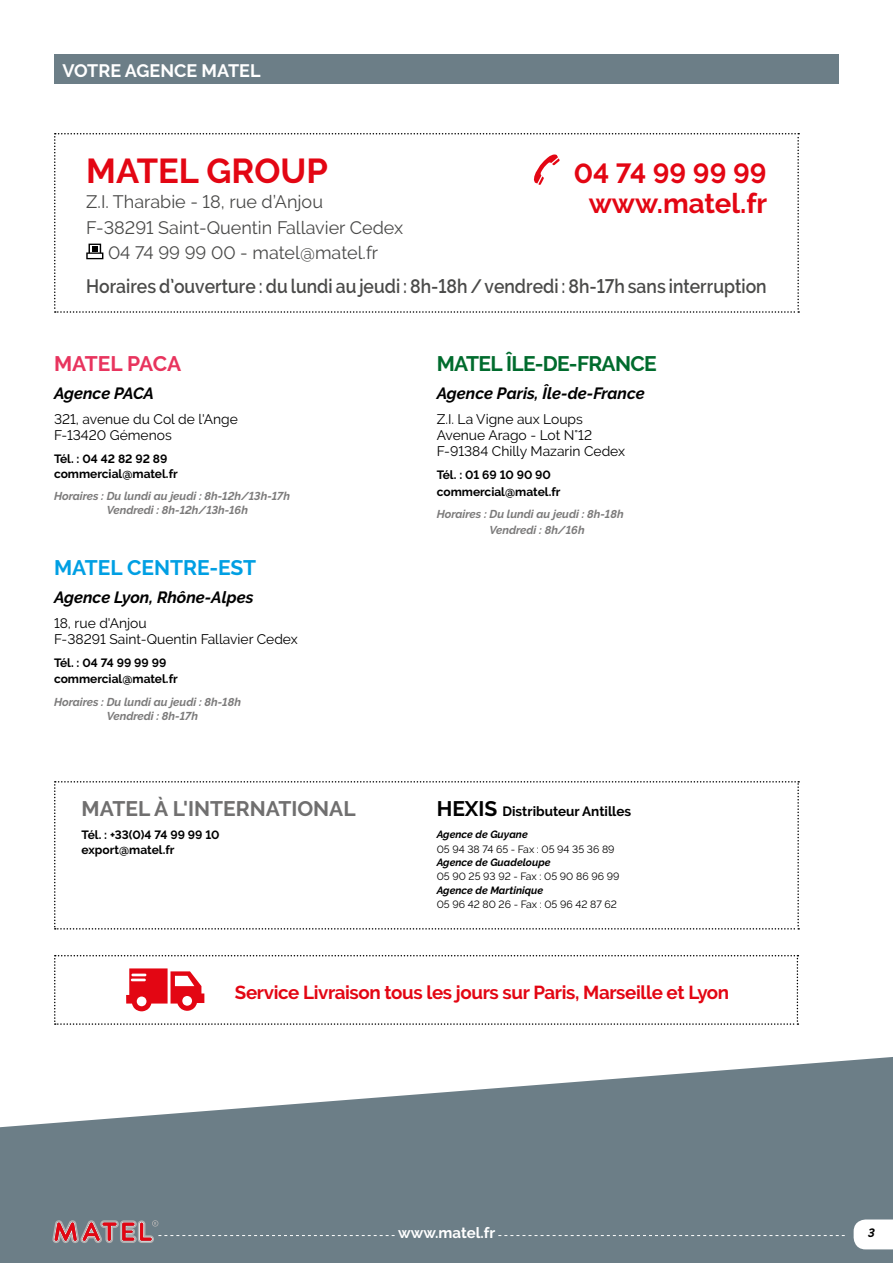
<style>
.page{position:relative;width:893px;height:1263px;background:#fff}
.page>*{position:absolute;margin:0;border:0;box-sizing:border-box;transform-origin:0 0}
.t1{font:700 34.5px "Raleway";color:#e30613}
.t2{font:700 27.6px/29.2px "Raleway";color:#e30613;text-align:center}
.t3{font:700 21px "Raleway";color:#706f6f}
.t4{font:700 21px "Raleway";letter-spacing:-.03em;color:#006b2d}
.t5{font:700 21px "Raleway";color:#009fe3}
.t6{font:700 21px "Raleway";letter-spacing:-.01em;color:#e8345e}
.t7{font:600 19.5px "Raleway";color:#4a4a49;scale:.9 1}
.t8{font:700 18.75px "Raleway";letter-spacing:-.02em;color:#e30613}
.t9{font:18px "Raleway";color:#4a4a49}
.t10{font:700 18px "Raleway";color:#fff}
.t11{font:italic 700 16.35px "Raleway";color:#000}
.t12{font:700 15px "Raleway";color:#fff}
.t13{font:13.8px/16.4px "Raleway";color:#000}
.t14{font:700 13.5px "Raleway";color:#000}
.t15{font:700 12px/16.4px "Raleway";color:#000}
.t16{font:italic 700 12px "Raleway";color:#000}
.t17{font:italic 700 11.4px/13.8px "Raleway";color:#7c7b7b}
.t18{font:10.5px "Raleway";color:#000}
.t19{font:italic 700 10.5px "Raleway";color:#000}
.s1{font-size:21px}
</style>
<div class="page">
<svg style="left:0;top:1057px;width:893px;height:206px;fill:#6c7e87"></svg>
<svg style="left:854px;top:1219px;width:39px;height:30px"></svg>
<svg style="left:498px;top:1235px;width:347px;height:1px"></svg>
<svg style="left:52px;top:1220px;width:343px;height:23px;background:#807d85"></svg>
<div style="left:54px;top:54px;width:785px;height:30px;background:#6c7e87"></div>
<svg style="left:54px;top:781px;width:745px;height:148px"></svg>
<svg style="left:54px;top:955px;width:744px;height:70px"></svg>
<svg style="left:54px;top:133px;width:745px;height:180px"></svg>
<h3 class="t10" style="left:63px;top:61px;width:199px">VOTRE AGENCE MATEL</h3>
<h1 class="t1" style="left:86px;top:151px;width:243px">MATEL GROUP</h1>
<h3 class="t9" style="left:86px;top:192px;width:238px">Z.I. Tharabie - 18, rue d’Anjou</h3>
<h3 class="t9" style="left:86px;top:217px;width:318px">F-38291 Saint-Quentin Fallavier Cedex</h3>
<h3 class="t9" style="left:108px;top:242px;width:272px">04 74 99 99 00 - matel@matel.fr</h3>
<h3 class="t7" style="left:86px;top:275px;width:757px">Horaires d’ouverture : du lundi au jeudi : 8h-18h / vendredi : 8h-17h sans interruption</h3>
<h2 class="t2" style="left:574px;top:159px;width:195px">04 74 99 99 99 www.matel.fr</h2>
<h3 class="t6" style="left:54px;top:352px;width:129px">MATEL PACA</h3>
<h3 class="t11" style="left:54px;top:384px;width:102px">Agence PACA</h3>
<p class="t13" style="left:54px;top:411px;width:185px">321, avenue du Col de l'Ange<br>F-13420 Gémenos</p>
<p class="t15" style="left:54px;top:451px;width:125px;line-height:15px">Tél. : 04 42 82 92 89 commercial@matel.fr</p>
<p class="t17" style="left:107px;top:489px;width:185px;text-indent:-53px">Horaires : Du lundi au jeudi : 8h-12h/13h-17h<br>Vendredi : 8h-12h/13h-16h</p>
<h3 class="t5" style="left:54px;top:555px;width:204px">MATEL CENTRE-EST</h3>
<h3 class="t11" style="left:54px;top:588px;width:201px">Agence Lyon, Rhône-Alpes</h3>
<p class="t13" style="left:54px;top:615px;width:245px">18, rue d'Anjou<br>F-38291 Saint-Quentin Fallavier Cedex</p>
<p class="t15" style="left:54px;top:655px;width:125px">Tél. : 04 74 99 99 99 commercial@matel.fr</p>
<p class="t17" style="left:107px;top:695px;width:136px;text-indent:-53px">Horaires : Du lundi au jeudi : 8h-18h<br>Vendredi : 8h-17h</p>
<h3 class="t3" style="left:82px;top:797px;width:276px">MATEL À L'INTERNATIONAL</h3>
<p class="t15" style="left:82px;top:828px;width:139px;line-height:14.4px">Tél. : +33(0)4 74 99 99 10 export@matel.fr</p>
<h3 class="t4" style="left:437px;top:352px;width:222px">MATEL ÎLE-DE-FRANCE</h3>
<h3 class="t11" style="left:437px;top:384px;width:210px">Agence Paris, Île-de-France</h3>
<p class="t13" style="left:437px;top:411px;width:190px">Z.I. La Vigne aux Loups<br>Avenue Arago - Lot N°12<br>F-91384 Chilly Mazarin Cedex</p>
<p class="t15" style="left:437px;top:467px;width:125px">Tél. : 01 69 10 90 90 commercial@matel.fr</p>
<p class="t17" style="left:489px;top:506px;width:136px;line-height:16.4px;text-indent:-53px">Horaires : Du lundi au jeudi : 8h-18h<br>Vendredi : 8h/16h</p>
<p class="t14" style="left:437px;top:804px;width:196px"><span class="s1">HEXIS</span> Distributeur Antilles</p>
<p class="t19" style="left:437px;top:829px;width:93px">Agence de Guyane</p>
<p class="t18" style="left:437px;top:843px;width:179px">05 94 38 74 65 - Fax : 05 94 35 36 89</p>
<p class="t19" style="left:437px;top:856px;width:115px">Agence de Guadeloupe</p>
<p class="t18" style="left:437px;top:870px;width:184px">05 90 25 93 92 - Fax : 05 90 86 96 99</p>
<p class="t19" style="left:437px;top:884px;width:108px">Agence de Martinique</p>
<p class="t18" style="left:437px;top:898px;width:182px">05 96 42 80 26 - Fax : 05 96 42 87 62</p>
<h3 class="t8" style="left:235px;top:981px;width:496px">Service Livraison tous les jours sur Paris, Marseille et Lyon</h3>
<h3 class="t12" style="left:398px;top:1224px;width:98px">www.matel.fr</h3>
<p class="t16" style="left:868px;top:1226px;width:8px">3</p>
</div>
